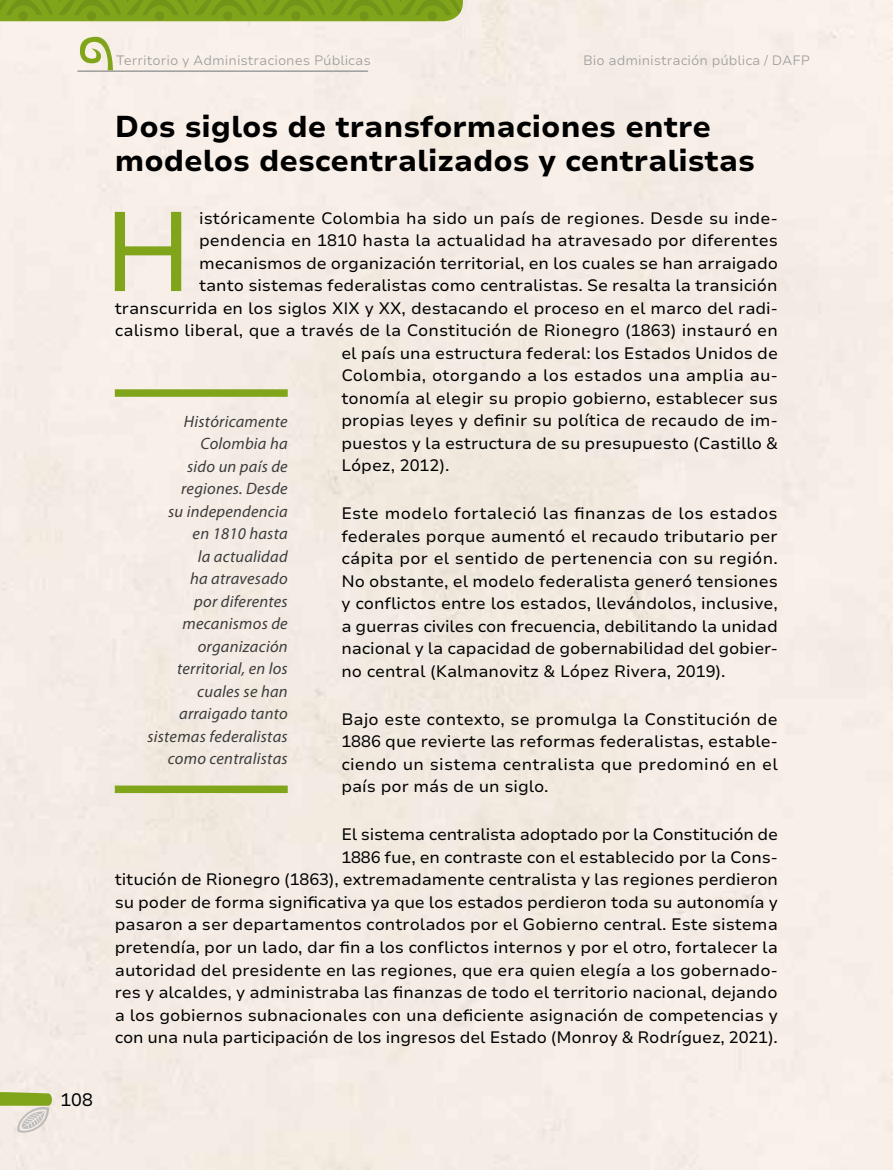
<style>
.page{position:relative;width:893px;height:1170px;background:#fff}
.page>*{position:absolute;margin:0;border:0;box-sizing:border-box;transform-origin:0 0}
.t1{font:112.2px "Nunito Sans 7 pt";color:#80a51b}
.t2{font:800 30px/34.5px "Nunito Sans 7 pt";color:#000}
.t3{font:18px "Nunito Sans 7 pt";color:#000}
.t4{font:16.5px/22.5px "Nunito Sans 7 pt";color:#000;text-align:justify}
.t5{font:italic 16.5px/22.5px "Myriad Pro";letter-spacing:.015em;color:#3c3c3b;text-align:right}
.t6{font:300 13.5px "Nunito Sans 7 pt";color:#9d9d9c}
</style>
<div class="page">
<div style="left:115px;top:389px;width:173px;height:8px;background:#80a51b"></div>
<div style="left:115px;top:785px;width:173px;height:8px;background:#80a51b"></div>
<hr style="left:78px;top:70px;width:290px;height:2px;background:#9d9d9c">
<svg style="left:0;top:1090px;width:53px;height:45px;background:#cbd0a6"></svg>
<svg style="left:0;top:0;width:463px;height:21px;background:#7ca01b"></svg>
<svg style="left:79px;top:37px;width:34px;height:33px"></svg>
<p class="t3" style="left:61px;top:1087px;width:34px">108</p>
<p class="t6" style="left:116px;top:51px;width:256px">Territorio y Administraciones Públicas</p>
<p class="t6" style="left:583px;top:51px;width:229px">Bio administración pública / DAFP</p>
<h2 class="t2" style="left:115px;top:108px;width:642px">Dos siglos de transformaciones entre modelos descentralizados y centralistas</h2>
<h1 class="t1" style="left:103px;top:173px;width:92px">H</h1>
<p class="t4" style="left:199px;top:206px;width:580px">istóricamente Colombia ha sido un país de regiones. Desde su inde-</p>
<p class="t4" style="left:199px;top:228px;width:580px">pendencia en 1810 hasta la actualidad ha atravesado por diferentes</p>
<p class="t4" style="left:199px;top:251px;width:580px">mecanismos de organización territorial, en los cuales se han arraigado</p>
<p class="t4" style="left:199px;top:273px;width:580px">tanto sistemas federalistas como centralistas. Se resalta la transición</p>
<p class="t4" style="left:115px;top:296px;width:665px">transcurrida en los siglos XIX y XX, destacando el proceso en el marco del radi-</p>
<p class="t4" style="left:115px;top:318px;width:664px">calismo liberal, que a través de la Constitución de Rionegro (1863) instauró en</p>
<p class="t4" style="left:341px;top:341px;width:438px">el país una estructura federal: los Estados Unidos de</p>
<p class="t4" style="left:341px;top:363px;width:438px">Colombia, otorgando a los estados una amplia au-</p>
<p class="t4" style="left:341px;top:386px;width:438px">tonomía al elegir su propio gobierno, establecer sus</p>
<p class="t4" style="left:341px;top:408px;width:438px">propias leyes y definir su política de recaudo de im-</p>
<p class="t4" style="left:341px;top:431px;width:438px">puestos y la estructura de su presupuesto (Castillo &amp;</p>
<p class="t4" style="left:341px;top:453px;width:110px">López, 2012).</p>
<p class="t4" style="left:341px;top:501px;width:438px">Este modelo fortaleció las finanzas de los estados federales porque aumentó el recaudo tributario per cápita por el sentido de pertenencia con su región.<br>No obstante, el modelo federalista generó tensiones y conflictos entre los estados, llevándolos, inclusive, a guerras civiles con frecuencia, debilitando la unidad nacional y la capacidad de gobernabilidad del gobier&shy;no central (Kalmanovitz &amp; López Rivera, 2019).</p>
<p class="t4" style="left:341px;top:707px;width:438px">Bajo este contexto, se promulga la Constitución de 1886 que revierte las reformas federalistas, estable&shy;ciendo un sistema centralista que predominó en el país por más de un siglo.</p>
<p class="t4" style="left:115px;top:822px;width:665px;text-align:right">El sistema centralista adoptado por la Constitución de<br>1886 fue, en contraste con el establecido por la Cons-<br>titución de Rionegro (1863), extremadamente centralista y las regiones perdieron su poder de forma significativa ya que los estados perdieron toda su autonomía y pasaron a ser departamentos controlados por el Gobierno central. Este sistema pretendía, por un lado, dar fin a los conflictos internos y por el otro, fortalecer la autoridad del presidente en las regiones, que era quien elegía a los gobernado&shy;res y alcaldes, y administraba las finanzas de todo el territorio nacional, dejando a los gobiernos subnacionales con una deficiente asignación de competencias y con una nula participación de los ingresos del Estado (Monroy &amp; Rodríguez, 2021).</p>
<p class="t5" style="left:147px;top:409px;width:142px">Históricamente<br>Colombia ha<br>sido un país de regiones. Desde<br>su independencia en 1810 hasta<br>la actualidad<br>ha atravesado<br>por diferentes mecanismos de organización territorial, en los cuales se han arraigado tanto sistemas federalistas como centralistas</p>
</div>
